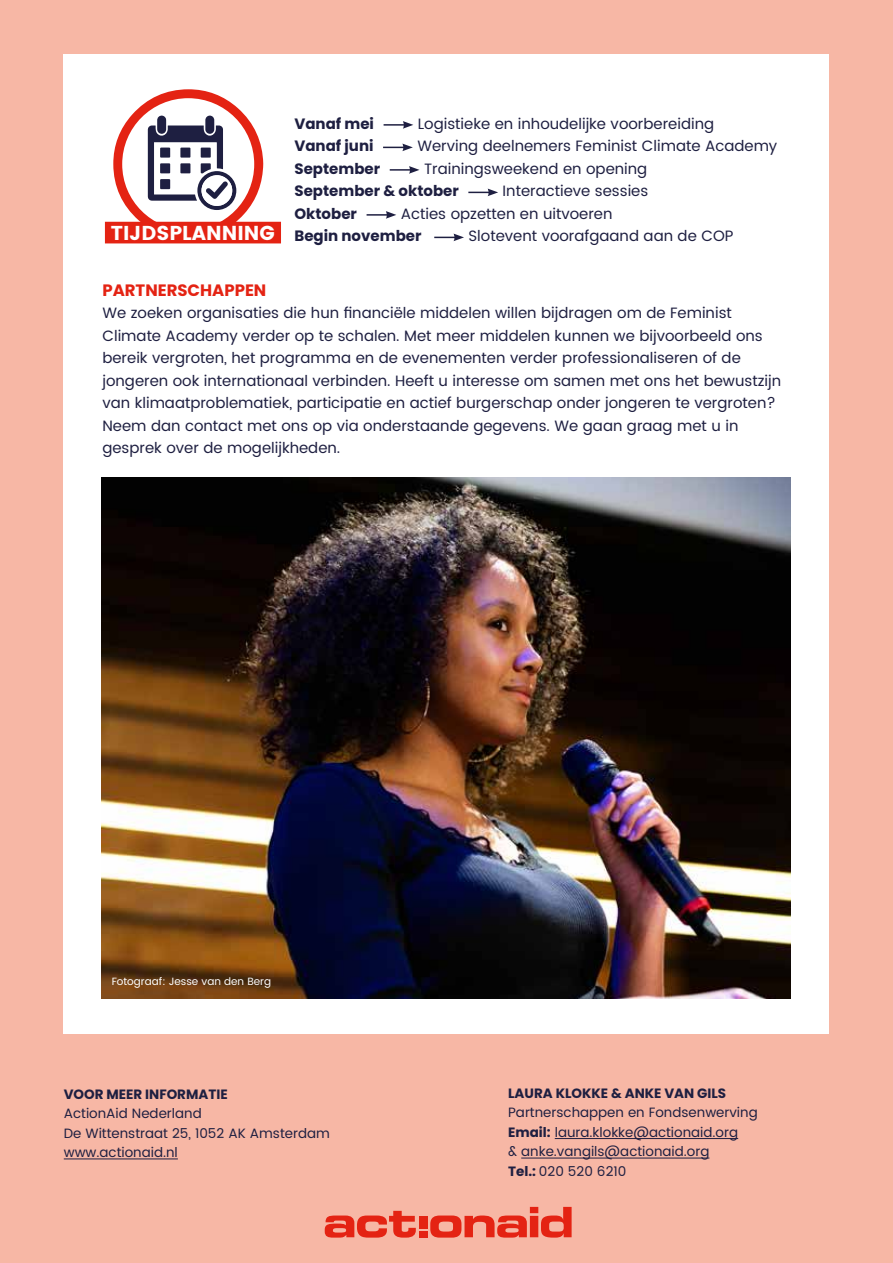
<style>
.page{position:relative;width:893px;height:1263px;background:#f7b7a5}
.page>*{position:absolute;margin:0;border:0;box-sizing:border-box;transform-origin:0 0}
.t1{font:20.1px "Poppins";color:#fff}
.t2{font:700 16.5px "Poppins";color:#e42313}
.t3{font:15px/22.5px "Poppins";color:#1e1f41}
.t4{font:700 15px "Poppins";color:#1e1f41}
.t5{font:13.5px/19.5px "Poppins";color:#1e1f41}
.t6{font:700 13.5px "Poppins";color:#1e1f41}
.t7{font:10.5px "Poppins";color:#fff}
.s1{font-weight:700}
</style>
<div class="page">
<div style="left:64px;top:54px;width:765px;height:979px;background:#fff"></div>
<hr style="left:384px;top:124px;width:21px;height:2px;background:#1e1f41">
<svg style="left:403px;top:121px;width:10px;height:8px"></svg>
<svg style="left:383px;top:144px;width:30px;height:7px"></svg>
<hr style="left:390px;top:169px;width:21px;height:2px;background:#1e1f41">
<svg style="left:409px;top:166px;width:10px;height:8px"></svg>
<svg style="left:468px;top:189px;width:30px;height:7px"></svg>
<hr style="left:367px;top:214px;width:21px;height:2px;background:#1e1f41">
<svg style="left:386px;top:211px;width:10px;height:8px"></svg>
<svg style="left:434px;top:234px;width:30px;height:7px"></svg>
<hr style="left:64px;top:1158px;width:114px;height:1px;background:#1e1f41">
<hr style="left:555px;top:1138px;width:183px;height:1px;background:#1e1f41">
<hr style="left:521px;top:1158px;width:188px;height:1px;background:#1e1f41">
<svg style="left:325px;top:1211px;width:91px;height:27px"></svg>
<svg style="left:430px;top:1207px;width:142px;height:31px"></svg>
<div style="left:419px;top:1216px;width:8px;height:12px;background:#e42313"></div>
<div style="left:419px;top:1231px;width:8px;height:6px;background:#e42313"></div>
<div style="left:105px;top:222px;width:176px;height:21px;background:#e42313"></div>
<svg style="left:113px;top:89px;width:150px;height:133px"></svg>
<img style="left:101px;top:477px;width:689px;height:522px">
<h1 class="t1" style="left:111px;top:221px;width:166px">TIJDSPLANNING</h1>
<p class="t4" style="left:294px;top:115px;width:81px">Vanaf mei</p>
<p class="t3" style="left:418px;top:113px;width:298px">Logistieke en inhoudelijke voorbereiding</p>
<p class="t4" style="left:294px;top:137px;width:81px">Vanaf juni</p>
<p class="t3" style="left:417px;top:135px;width:361px">Werving deelnemers Feminist Climate Academy</p>
<p class="t4" style="left:294px;top:160px;width:87px">September</p>
<p class="t3" style="left:424px;top:158px;width:225px">Trainingsweekend en opening</p>
<p class="t4" style="left:294px;top:182px;width:166px">September &amp; oktober</p>
<p class="t3" style="left:503px;top:180px;width:147px">Interactieve sessies</p>
<p class="t4" style="left:294px;top:205px;width:64px">Oktober</p>
<p class="t3" style="left:401px;top:203px;width:213px">Acties opzetten en uitvoeren</p>
<p class="t4" style="left:294px;top:227px;width:129px">Begin november</p>
<p class="t3" style="left:468px;top:225px;width:266px">Slotevent voorafgaand aan de COP</p>
<p class="t2" style="left:102px;top:280px;width:165px">PARTNERSCHAPPEN</p>
<p class="t3" style="left:102px;top:302px;width:680px">We zoeken organisaties die hun financiële middelen willen bijdragen om de Feminist Climate Academy verder op te schalen. Met meer middelen kunnen we bijvoorbeeld ons bereik vergroten, het programma en de evenementen verder professionaliseren of de jongeren ook internationaal verbinden. Heeft u interesse om samen met ons het bewustzijn van klimaatproblematiek, participatie en actief burgerschap onder jongeren te vergroten?<br>Neem dan contact met ons op via onderstaande gegevens. We gaan graag met u in gesprek over de mogelijkheden.</p>
<p class="t7" style="left:112px;top:974px;width:161px">Fotograaf: Jesse van den Berg</p>
<p class="t6" style="left:64px;top:1086px;width:165px">VOOR MEER INFORMATIE</p>
<p class="t5" style="left:64px;top:1104px;width:268px">ActionAid Nederland<br>De Wittenstraat 25, 1052 AK Amsterdam www.actionaid.nl</p>
<p class="t6" style="left:508px;top:1085px;width:220px">LAURA KLOKKE &amp; ANKE VAN GILS</p>
<p class="t5" style="left:508px;top:1103px;width:251px">Partnerschappen en Fondsenwerving<br><span class="s1">Email:</span> laura.klokke@actionaid.org<br>&amp; anke.vangils@actionaid.org<br><span class="s1">Tel.:</span> 020 520 6210</p>
</div>
